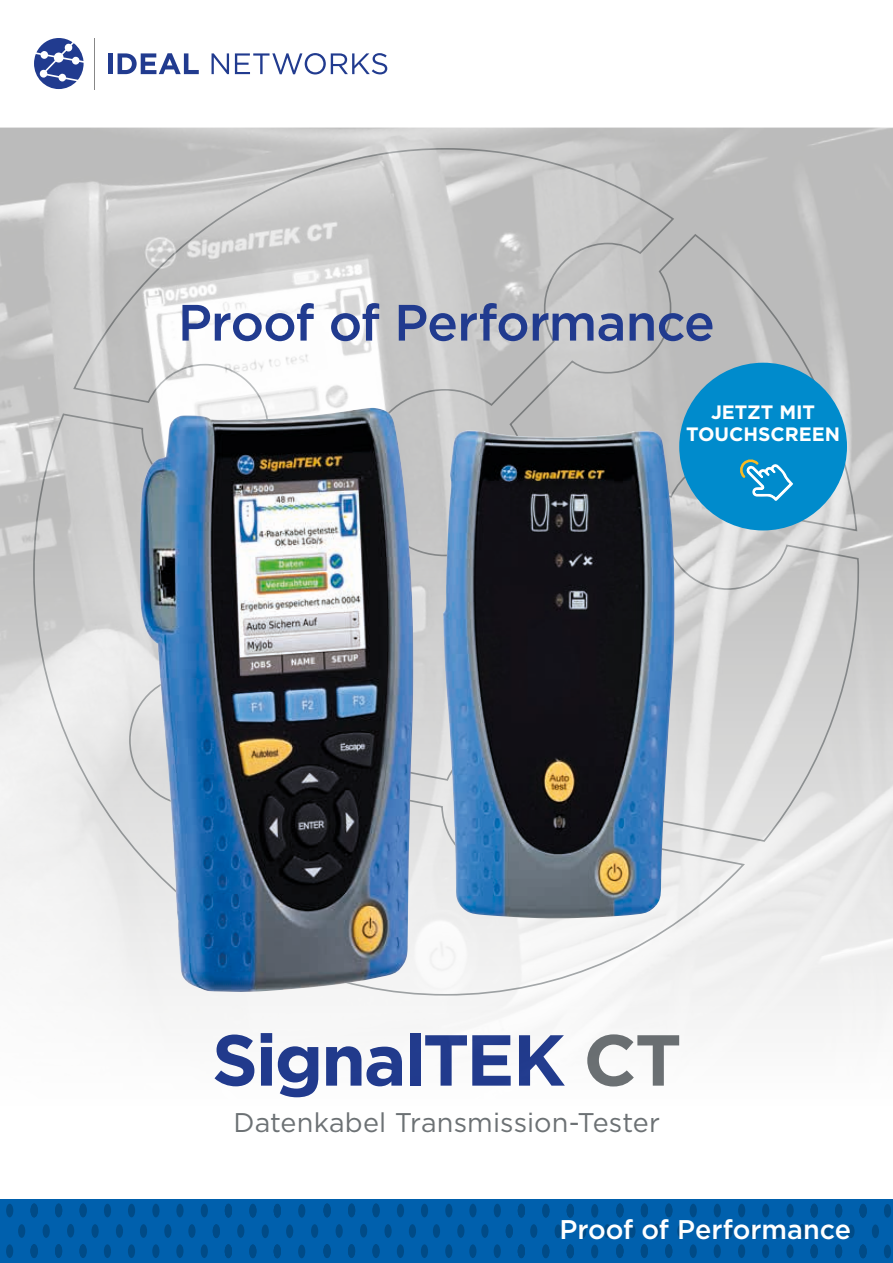
<style>
.page{position:relative;width:893px;height:1263px;background:#fff}
.page>*{position:absolute;margin:0;border:0;box-sizing:border-box;transform-origin:0 0}
.t1{font:700 72px "Gotham";letter-spacing:-.03em;color:#213b8f}
.t2{font:500 51px "Gotham";letter-spacing:-.02em;color:#213b8f}
.t3{font:27px "Gotham";letter-spacing:.005em;color:#6c7174}
.t4{font:500 27px "Gotham";letter-spacing:-.005em;color:#fff}
.t5{font:700 19.35px/22.8px "Gotham";color:#fff;text-align:center}
.s1{color:#6c7174}
</style>
<div class="page">
<svg style="left:34px;top:38px;width:50px;height:51px"></svg>
<hr style="left:108px;top:53px;width:4px;height:21px;background:#213b8f">
<svg style="left:118px;top:53px;width:81px;height:21px"></svg>
<svg style="left:212px;top:53px;width:17px;height:21px"></svg>
<svg style="left:235px;top:53px;width:152px;height:21px"></svg>
<hr style="left:94px;top:38px;width:1px;height:51px;background:#878787">
<img style="left:0;top:128px;width:893px;height:1135px">
<img style="left:140px;top:408px;width:273px;height:584px">
<img style="left:443px;top:431px;width:231px;height:488px">
<div style="left:679px;top:363px;width:168px;height:167px;background:#008bcc;border-radius:50%"></div>
<svg style="left:740px;top:459px;width:53px;height:42px"></svg>
<h2 class="t2" style="left:178px;top:289px;width:538px">Proof of Performance</h2>
<p class="t5" style="left:686px;top:400px;width:155px">JETZT MIT<br>TOUCHSCREEN</p>
<h1 class="t1" style="left:212px;top:1012px;width:471px">SignalTEK <span class="s1">CT</span></h1>
<p class="t3" style="left:234px;top:1105px;width:428px">Datenkabel Transmission-Tester</p>
<p class="t4" style="left:559px;top:1212px;width:293px">Proof of Performance</p>
</div>
